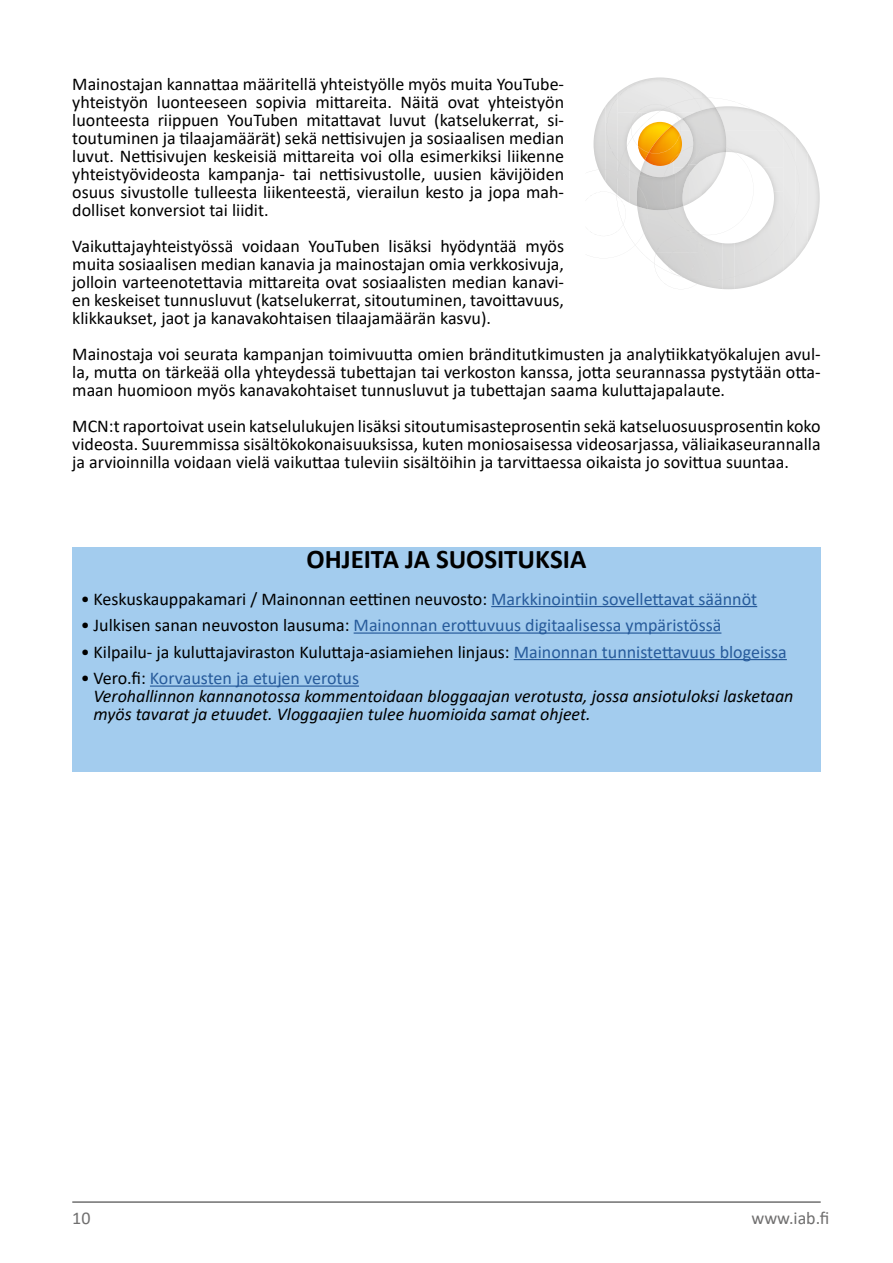
<style>
.page{position:relative;width:893px;height:1263px;background:#fff}
.page>*{position:absolute;margin:0;border:0;box-sizing:border-box;transform-origin:0 0}
.t1{font:700 27px "Calibri";letter-spacing:-.005em;color:#000}
.t2{font:18px/18px "Calibri";color:#000;text-align:justify}
.t3{font:italic 18px/18px "Calibri";color:#000}
.t4{font:18px "Calibri";color:#275b9b}
.t5{font:18px "Calibri";color:#706f6f}
.s1{color:#275b9b}
.s2{color:#000}
.s3{font-style:normal}
.s4{font-style:normal;color:#275b9b}
</style>
<div class="page">
<hr style="left:72px;top:1201px;width:749px;height:2px;background:#706f6f">
<div style="left:72px;top:547px;width:749px;height:225px;background:#a3ccee"></div>
<hr style="left:491px;top:606px;width:266px;height:1px;background:#275b9b">
<hr style="left:354px;top:632px;width:367px;height:2px;background:#275b9b">
<hr style="left:514px;top:659px;width:273px;height:1px;background:#275b9b">
<hr style="left:150px;top:685px;width:209px;height:2px;background:#275b9b">
<img style="left:789px;top:130px;width:6px;height:136px">
<img style="left:795px;top:136px;width:13px;height:124px">
<img style="left:807px;top:152px;width:13px;height:91px">
<img style="left:620px;top:77px;width:80px;height:14px">
<img style="left:789px;top:146px;width:10px;height:89px">
<img style="left:623px;top:80px;width:65px;height:11px">
<svg style="left:587px;top:91px;width:202px;height:198px"></svg>
<img style="left:649px;top:134px;width:31px;height:20px">
<p class="t2" style="left:72px;top:75px;width:493px">Mainostajan kannattaa määritellä yhteistyölle myös muita YouTube&shy;yhteistyön luonteeseen sopivia mittareita. Näitä ovat yhteistyön luonteesta riippuen YouTuben mitattavat luvut (katselukerrat, si&shy;toutuminen ja tilaajamäärät) sekä nettisivujen ja sosiaalisen median luvut. Nettisivujen keskeisiä mittareita voi olla esimerkiksi liikenne yhteistyövideosta kampanja- tai nettisivustolle, uusien kävijöiden osuus sivustolle tulleesta liikenteestä, vierailun kesto ja jopa mah&shy;dolliset konversiot tai liidit.</p>
<p class="t2" style="left:72px;top:237px;width:493px">Vaikuttajayhteistyössä voidaan YouTuben lisäksi hyödyntää myös muita sosiaalisen median kanavia ja mainostajan omia verkkosivuja, jolloin varteenotettavia mittareita ovat sosiaalisten median kanavi&shy;en keskeiset tunnusluvut (katselukerrat, sitoutuminen, tavoittavuus, klikkaukset, jaot ja kanavakohtaisen tilaajamäärän kasvu).</p>
<p class="t2" style="left:72px;top:345px;width:750px">Mainostaja voi seurata kampanjan toimivuutta omien bränditutkimusten ja analytiikkatyökalujen avul&shy;la, mutta on tärkeää olla yhteydessä tubettajan tai verkoston kanssa, jotta seurannassa pystytään otta&shy;maan huomioon myös kanavakohtaiset tunnusluvut ja tubettajan saama kuluttajapalaute.</p>
<p class="t2" style="left:72px;top:417px;width:750px">MCN:t raportoivat usein katselulukujen lisäksi sitoutumisasteprosentin sekä katseluosuusprosentin koko videosta. Suuremmissa sisältökokonaisuuksissa, kuten moniosaisessa videosarjassa, väliaikaseurannalla ja arvioinnilla voidaan vielä vaikuttaa tuleviin sisältöihin ja tarvittaessa oikaista jo sovittua suuntaa.</p>
<h1 class="t1" style="left:307px;top:540px;width:281px">OHJEITA JA SUOSITUKSIA</h1>
<p class="t2" style="left:81px;top:589px;width:678px">• Keskuskauppakamari / Mainonnan eettinen neuvosto: <span class="s1">Markkinointiin sovellettavat säännöt</span></p>
<p class="t4" style="left:81px;top:612px;width:642px"><span class="s2">• Julkisen sanan neuvoston lausuma:</span> Mainonnan erottuvuus digitaalisessa ympäristössä</p>
<p class="t2" style="left:81px;top:642px;width:707px">• Kilpailu- ja kuluttajaviraston Kuluttaja-asiamiehen linjaus: <span class="s1">Mainonnan tunnistettavuus blogeissa</span></p>
<p class="t3" style="left:94px;top:668px;width:701px;text-indent:-13px"><span class="s3">• Vero.fi:</span> <span class="s4">Korvausten ja etujen verotus<br></span>Verohallinnon kannanotossa kommentoidaan bloggaajan verotusta, jossa ansiotuloksi lasketaan myös tavarat ja etuudet. Vloggaajien tulee huomioida samat ohjeet.</p>
<p class="t5" style="left:72px;top:1206px;width:20px">10</p>
<p class="t5" style="left:751px;top:1206px;width:80px">www.iab.fi</p>
</div>
